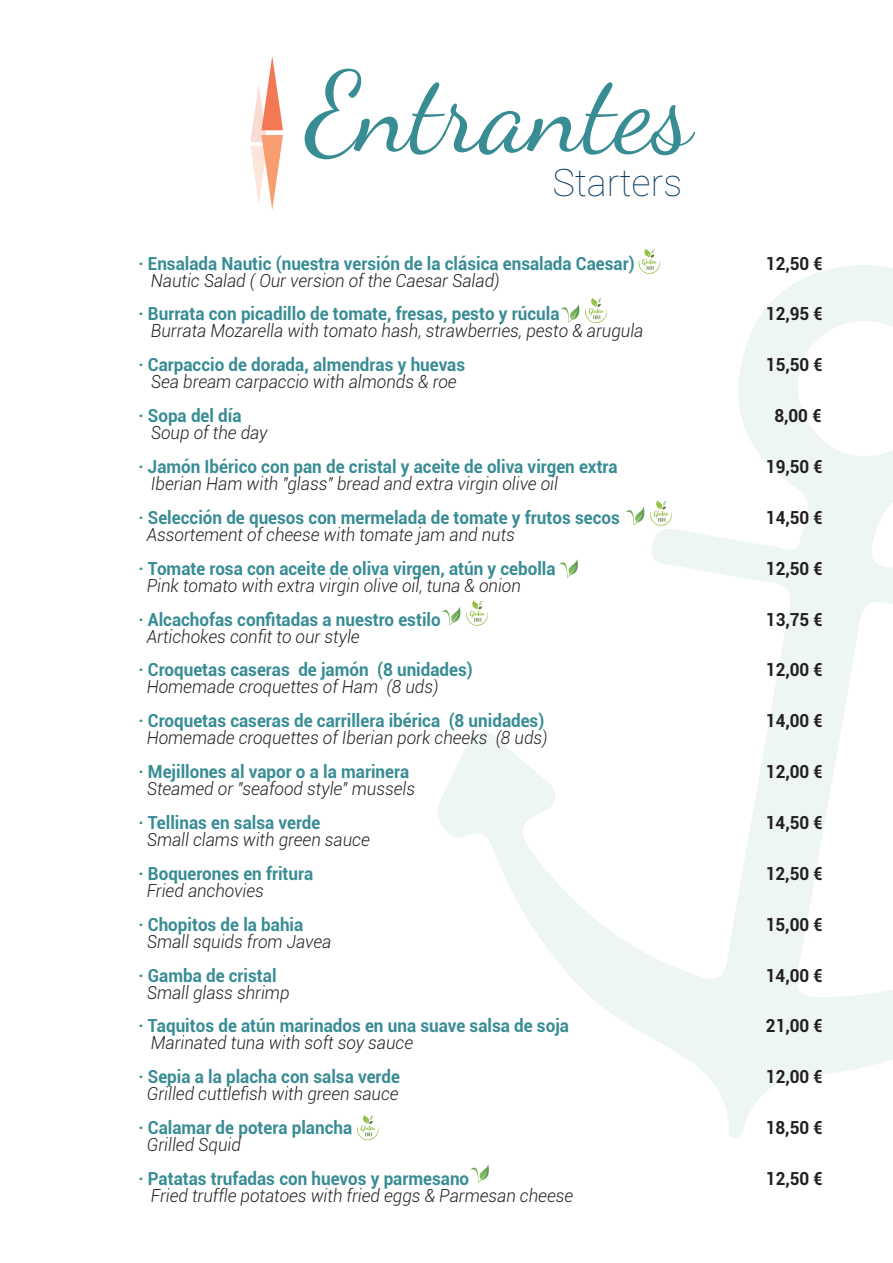
<style>
.page{position:relative;width:893px;height:1263px;background:#fff}
.page>*{position:absolute;margin:0;border:0;box-sizing:border-box;transform-origin:0 0}
.t1{font:112.5px "Dancing Script OT";color:#388c94}
.t2{font:100 37.8px "Roboto";color:#093b5f}
.t3{font:700 18px "Roboto";color:#388c94;scale:.95 1}
.t4{font:italic 300 18px "Roboto";color:#231f20;scale:.95 1}
.t5{font:700 18px "Roboto";color:#231f20;scale:.95 1}
</style>
<div class="page">
<svg style="left:250px;top:56px;width:33px;height:154px"></svg>
<svg style="left:638px;top:249px;width:22px;height:16px"></svg>
<svg style="left:357px;top:1115px;width:22px;height:25px"></svg>
<svg style="left:470px;top:1164px;width:19px;height:19px"></svg>
<svg style="left:437px;top:265px;width:456px;height:873px"></svg>
<h1 class="t1" style="left:305px;top:46px;width:391px">Entrantes</h1>
<h2 class="t2" style="left:553px;top:156px;width:131px">Starters</h2>
<p class="t3" style="left:138px;top:250px;width:524px">· Ensalada Nautic (nuestra versión de la clásica ensalada Caesar)</p>
<p class="t5" style="left:766px;top:250px;width:62px">12,50 €</p>
<p class="t4" style="left:151px;top:268px;width:368px">Nautic Salad ( Our version of the Caesar Salad)</p>
<p class="t3" style="left:138px;top:301px;width:445px">· Burrata con picadillo de tomate, fresas, pesto y rúcula</p>
<p class="t5" style="left:766px;top:301px;width:62px">12,95 €</p>
<p class="t4" style="left:151px;top:318px;width:520px">Burrata Mozarella with tomato hash, strawberries, pesto &amp; arugula</p>
<p class="t3" style="left:138px;top:352px;width:345px">· Carpaccio de dorada, almendras y huevas</p>
<p class="t5" style="left:766px;top:352px;width:62px">15,50 €</p>
<p class="t4" style="left:151px;top:369px;width:323px">Sea bream carpaccio with almonds &amp; roe</p>
<p class="t3" style="left:138px;top:403px;width:110px">· Sopa del día</p>
<p class="t5" style="left:774px;top:403px;width:51px">8,00 €</p>
<p class="t4" style="left:151px;top:420px;width:124px">Soup of the day</p>
<p class="t3" style="left:138px;top:454px;width:506px">· Jamón Ibérico con pan de cristal y aceite de oliva virgen extra</p>
<p class="t5" style="left:766px;top:454px;width:62px">19,50 €</p>
<p class="t4" style="left:151px;top:471px;width:430px">Iberian Ham with "glass" bread and extra virgin olive oil</p>
<p class="t3" style="left:138px;top:505px;width:508px">· Selección de quesos con mermelada de tomate y frutos secos</p>
<p class="t5" style="left:766px;top:505px;width:62px">14,50 €</p>
<p class="t4" style="left:147px;top:522px;width:389px">Assortement of cheese with tomate jam and nuts</p>
<p class="t3" style="left:138px;top:556px;width:441px">· Tomate rosa con aceite de oliva virgen, atún y cebolla</p>
<p class="t5" style="left:766px;top:556px;width:62px">12,50 €</p>
<p class="t4" style="left:147px;top:573px;width:395px">Pink tomato with extra virgin olive oil, tuna &amp; onion</p>
<p class="t3" style="left:138px;top:606px;width:320px">· Alcachofas confitadas a nuestro estilo</p>
<p class="t5" style="left:766px;top:606px;width:62px">13,75 €</p>
<p class="t4" style="left:147px;top:624px;width:226px">Artichokes confit to our style</p>
<p class="t3" style="left:138px;top:657px;width:353px">· Croquetas caseras de jamón (8 unidades)</p>
<p class="t5" style="left:766px;top:657px;width:62px">12,00 €</p>
<p class="t4" style="left:147px;top:674px;width:308px">Homemade croquettes of Ham (8 uds)</p>
<p class="t3" style="left:138px;top:708px;width:429px">· Croquetas caseras de carrillera ibérica (8 unidades)</p>
<p class="t5" style="left:766px;top:708px;width:62px">14,00 €</p>
<p class="t4" style="left:147px;top:725px;width:423px">Homemade croquettes of Iberian pork cheeks (8 uds)</p>
<p class="t3" style="left:138px;top:759px;width:286px">· Mejillones al vapor o a la marinera</p>
<p class="t5" style="left:766px;top:759px;width:62px">12,00 €</p>
<p class="t4" style="left:147px;top:776px;width:284px">Steamed or "seafood style" mussels</p>
<p class="t3" style="left:138px;top:810px;width:193px">· Tellinas en salsa verde</p>
<p class="t5" style="left:766px;top:810px;width:62px">14,50 €</p>
<p class="t4" style="left:147px;top:827px;width:236px">Small clams with green sauce</p>
<p class="t3" style="left:138px;top:861px;width:185px">· Boquerones en fritura</p>
<p class="t5" style="left:766px;top:861px;width:62px">12,50 €</p>
<p class="t4" style="left:147px;top:878px;width:125px">Fried anchovies</p>
<p class="t3" style="left:138px;top:911px;width:175px">· Chopitos de la bahia</p>
<p class="t5" style="left:766px;top:911px;width:62px">15,00 €</p>
<p class="t4" style="left:147px;top:929px;width:196px">Small squids from Javea</p>
<p class="t3" style="left:138px;top:962px;width:147px">· Gamba de cristal</p>
<p class="t5" style="left:766px;top:962px;width:62px">14,00 €</p>
<p class="t4" style="left:147px;top:980px;width:152px">Small glass shrimp</p>
<p class="t3" style="left:138px;top:1013px;width:455px">· Taquitos de atún marinados en una suave salsa de soja</p>
<p class="t5" style="left:766px;top:1013px;width:62px">21,00 €</p>
<p class="t4" style="left:151px;top:1030px;width:277px">Marinated tuna with soft soy sauce</p>
<p class="t3" style="left:138px;top:1064px;width:277px">· Sepia a la placha con salsa verde</p>
<p class="t5" style="left:766px;top:1064px;width:62px">12,00 €</p>
<p class="t4" style="left:147px;top:1081px;width:267px">Grilled cuttlefish with green sauce</p>
<p class="t3" style="left:138px;top:1115px;width:226px">· Calamar de potera plancha</p>
<p class="t5" style="left:766px;top:1115px;width:62px">18,50 €</p>
<p class="t4" style="left:147px;top:1132px;width:101px">Grilled Squid</p>
<p class="t3" style="left:138px;top:1166px;width:350px">· Patatas trufadas con huevos y parmesano</p>
<p class="t5" style="left:766px;top:1166px;width:62px">12,50 €</p>
<p class="t4" style="left:151px;top:1183px;width:446px">Fried truffle potatoes with fried eggs &amp; Parmesan cheese</p>
</div>
